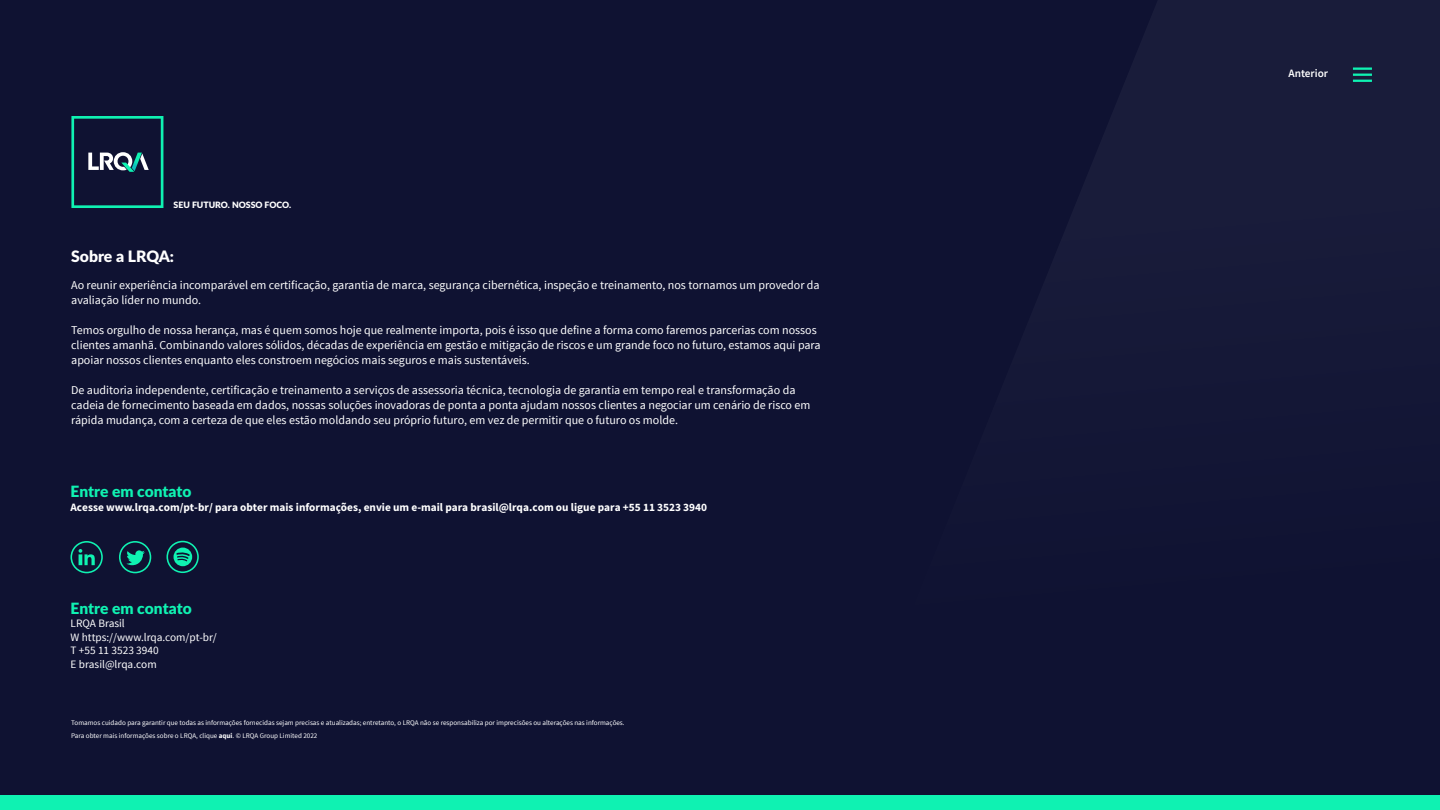
<style>
.page{position:relative;width:1440px;height:810px;background:#0f1232}
.page>*{position:absolute;margin:0;border:0;box-sizing:border-box;transform-origin:0 0}
.t1{font:900 15.75px "Lato";color:#fff}
.t2{font:900 15.52px "Lato";color:#0ff2b2}
.t3{font:12px/15px "Source Sans Pro";color:#fff}
.t4{font:700 11.32px "Source Sans Pro";color:#fff}
.t5{font:11.32px/13.6px "Source Sans Pro";color:#fff}
.t6{font:600 11.25px "Source Sans Pro";color:#fff}
.t7{font:900 8.7px "Lato";color:#fff}
.t8{font:7.05px/12.5px "Source Sans Pro";color:#fff}
.s1{font-weight:700}
</style>
<div class="page">
<svg style="left:71px;top:116px;width:92px;height:92px"></svg>
<div style="left:0;top:795px;width:1440px;height:15px;background:#0ff2b2"></div>
<hr style="left:1353px;top:67px;width:19px;height:3px;background:#0ff2b2">
<svg style="left:1353px;top:74px;width:19px;height:8px"></svg>
<svg style="left:167px;top:541px;width:32px;height:32px"></svg>
<svg style="left:119px;top:541px;width:32px;height:32px"></svg>
<svg style="left:71px;top:541px;width:32px;height:32px"></svg>
<p class="t7" style="left:174px;top:198px;width:119px">SEU FUTURO. NOSSO FOCO.</p>
<h1 class="t1" style="left:71px;top:244px;width:104px">Sobre a LRQA:</h1>
<p class="t3" style="left:71px;top:278px;width:750px">Ao reunir experiência incomparável em certificação, garantia de marca, segurança cibernética, inspeção e treinamento, nos tornamos um provedor da avaliação líder no mundo.</p>
<p class="t3" style="left:71px;top:323px;width:751px">Temos orgulho de nossa herança, mas é quem somos hoje que realmente importa, pois é isso que define a forma como faremos parcerias com nossos clientes amanhã. Combinando valores sólidos, décadas de experiência em gestão e mitigação de riscos e um grande foco no futuro, estamos aqui para apoiar nossos clientes enquanto eles constroem negócios mais seguros e mais sustentáveis.</p>
<p class="t3" style="left:71px;top:383px;width:741px">De auditoria independente, certificação e treinamento a serviços de assessoria técnica, tecnologia de garantia em tempo real e transformação da cadeia de fornecimento baseada em dados, nossas soluções inovadoras de ponta a ponta ajudam nossos clientes a negociar um cenário de risco em rápida mudança, com a certeza de que eles estão moldando seu próprio futuro, em vez de permitir que o futuro os molde.</p>
<p class="t2" style="left:70px;top:480px;width:123px">Entre em contato</p>
<p class="t4" style="left:70px;top:500px;width:638px">Acesse www.lrqa.com/pt-br/ para obter mais informações, envie um e-mail para brasil@lrqa.com ou ligue para +55 11 3523 3940</p>
<p class="t2" style="left:71px;top:596px;width:123px">Entre em contato</p>
<p class="t5" style="left:71px;top:617px;width:148px">LRQA Brasil<br>W https://www.lrqa.com/pt-br/<br>T +55 11 3523 3940<br>E brasil@lrqa.com</p>
<p class="t8" style="left:71px;top:717px;width:555px">Tomamos cuidado para garantir que todas as informações fornecidas sejam precisas e atualizadas; entretanto, o LRQA não se responsabiliza por imprecisões ou alterações nas informações.<br>Para obter mais informações sobre o LRQA, clique <span class="s1">aqui</span>. © LRQA Group Limited 2022</p>
<p class="t6" style="left:1288px;top:66px;width:41px">Anterior</p>
</div>
